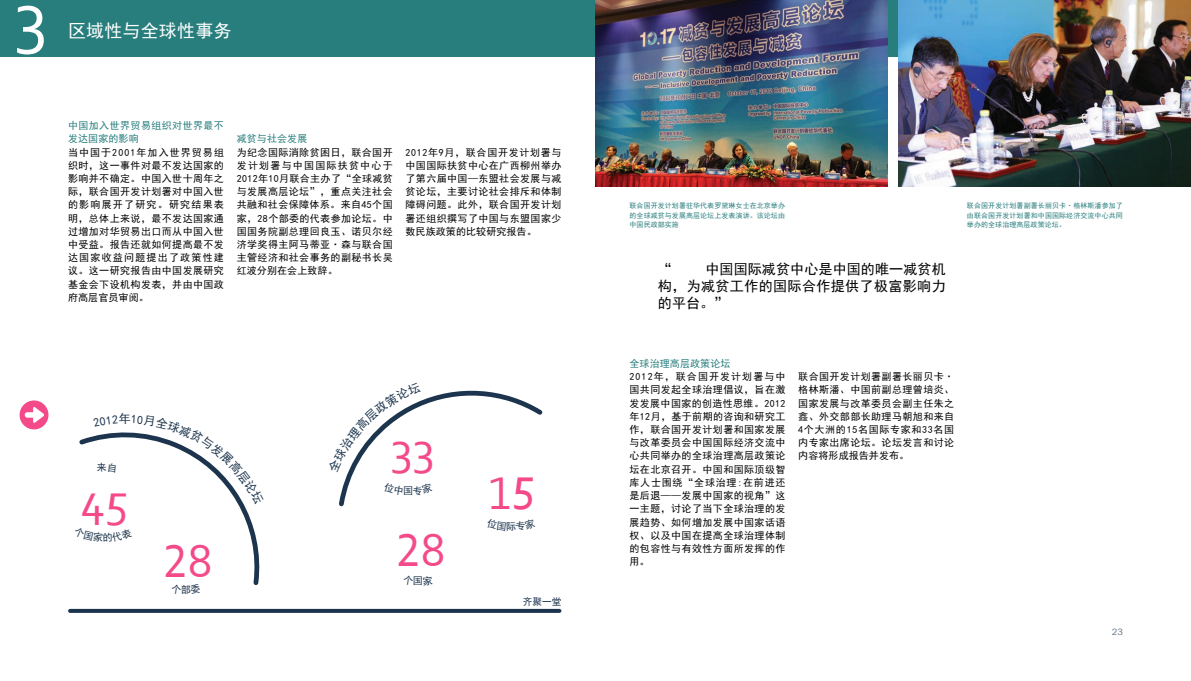
<style>
.page{position:relative;width:1191px;height:681px;background:#fff}
.page>*{position:absolute;margin:0;border:0;box-sizing:border-box;transform-origin:0 0}
.t1{font:72px "Corbel";color:#fff}
.t2{font:48px "Corbel";color:#f44a89}
.Kapitel_Demi_copy_ye{font:18px "Sim Hei";letter-spacing:.01em;color:#fff}
.quatation{font:14px/16.8px "Sim Hei";letter-spacing:.01em;color:#000;text-align:justify}
.Lauftext_Book{font:10px/13.2px "Sim Hei";letter-spacing:.04em;color:#000;text-align:justify}
.Zwischentitel_Demi_y{font:10px/13.2px "Sim Hei";letter-spacing:.04em;color:#287d7d}
.Zwischentitel_Demi_y-2{font:10px "Sim Hei";letter-spacing:.01em;color:#287d7d}
.Lauftext_Book-2{font:9.6px "Sim Hei";color:#1c344d}
.t3{font:9.2px "Franklin Gothic LT Com";color:#607182}
.Marginaltext_Book_ye{font:7px/9.2px "Sim Hei";letter-spacing:.01em;color:#287d7d;text-align:justify}
</style>
<div class="page">
<div style="left:0;top:0;width:1191px;height:57px;background:#287d7d"></div>
<svg style="left:70px;top:608px;width:489px;height:4px;background:#4e6074"></svg>
<img style="left:595px;top:0;width:292px;height:186px">
<div style="left:20px;top:400px;width:28px;height:29px;background:#f44a89;border-radius:50%"></div>
<div style="left:25px;top:412px;width:17px;height:5px;background:#fff;border-radius:3px"></div>
<svg style="left:33px;top:407px;width:11px;height:16px"></svg>
<img style="left:899px;top:0;width:292px;height:186px">
<svg style="left:339px;top:390px;width:204px;height:117px"></svg>
<svg style="left:79px;top:432px;width:181px;height:153px"></svg>
<p class="t1" style="left:15px;top:-15px;width:35px">3</p>
<p class="Kapitel_Demi_copy_ye" style="left:68px;top:21px;width:165px">区域性与全球性事务</p>
<p class="Zwischentitel_Demi_y" style="left:68px;top:119px;width:157px">中国加入世界贸易组织对世界最不发达国家的影响</p>
<p class="Lauftext_Book" style="left:68px;top:145px;width:157px">当中国于2001年加入世界贸易组织时，这一事件对最不发达国家的影响并不确定。中国入世十周年之际，联合国开发计划署对中国入世的影响展开了研究。研究结果表明，总体上来说，最不发达国家通过增加对华贸易出口而从中国入世中受益。报告还就如何提高最不发达国家收益问题提出了政策性建议。这一研究报告由中国发展研究基金会下设机构发表，并由中国政府高层官员审阅。</p>
<p class="Zwischentitel_Demi_y-2" style="left:237px;top:134px;width:72px">减贫与社会发展</p>
<p class="Lauftext_Book" style="left:237px;top:145px;width:157px">为纪念国际消除贫困日，联合国开发计划署与中国国际扶贫中心于2012年10月联合主办了“全球减贫与发展高层论坛”，重点关注社会共融和社会保障体系。来自45个国家，28个部委的代表参加论坛。中国国务院副总理回良玉、诺贝尔经济学奖得主阿马蒂亚·森与联合国主管经济和社会事务的副秘书长吴红波分别在会上致辞。</p>
<p class="Lauftext_Book" style="left:405px;top:145px;width:157px">2012年9月，联合国开发计划署与中国国际扶贫中心在广西柳州举办了第六届中国—东盟社会发展与减贫论坛，主要讨论社会排斥和体制障碍问题。此外，联合国开发计划署还组织撰写了中国与东盟国家少数民族政策的比较研究报告。</p>
<p class="t2" style="left:80px;top:470px;width:49px">45</p>
<p class="t2" style="left:391px;top:418px;width:45px">33</p>
<p class="t2" style="left:163px;top:530px;width:51px">28</p>
<p class="t2" style="left:396px;top:520px;width:51px">28</p>
<p class="t2" style="left:489px;top:463px;width:48px">15</p>
<p class="Lauftext_Book-2" style="left:523px;top:596px;width:40px">齐聚一堂</p>
<p class="Marginaltext_Book_ye" style="left:629px;top:201px;width:157px">联合国开发计划署驻华代表罗黛琳女士在北京举办的全球减贫与发展高层论坛上发表演讲。该论坛由中国民政部实施</p>
<p class="quatation" style="left:658px;top:261px;width:289px;text-indent:47px">中国国际减贫中心是中国的唯一减贫机构，为减贫工作的国际合作提供了极富影响力的平台。”</p>
<p class="quatation" style="left:658px;top:261px;width:15px">“</p>
<p class="Marginaltext_Book_ye" style="left:967px;top:201px;width:157px">联合国开发计划署副署长丽贝卡·格林斯潘参加了由联合国开发计划署和中国国际经济交流中心共同举办的全球治理高层政策论坛。</p>
<p class="Zwischentitel_Demi_y-2" style="left:629px;top:358px;width:102px">全球治理高层政策论坛</p>
<p class="Lauftext_Book" style="left:629px;top:370px;width:157px">2012年，联合国开发计划署与中国共同发起全球治理倡议，旨在激发发展中国家的创造性思维。2012年12月，基于前期的咨询和研究工作，联合国开发计划署和国家发展与改革委员会中国国际经济交流中心共同举办的全球治理高层政策论坛在北京召开。中国和国际顶级智库人士围绕“全球治理:在前进还是后退——发展中国家的视角”这一主题，讨论了当下全球治理的发展趋势、如何增加发展中国家话语权、以及中国在提高全球治理体制的包容性与有效性方面所发挥的作用。</p>
<p class="Lauftext_Book" style="left:798px;top:370px;width:157px">联合国开发计划署副署长丽贝卡·格林斯潘、中国前副总理曾培炎、国家发展与改革委员会副主任朱之鑫、外交部部长助理马朝旭和来自4个大洲的15名国际专家和33名国内专家出席论坛。论坛发言和讨论内容将形成报告并发布。</p>
<p class="t3" style="left:1111px;top:626px;width:13px">23</p>
</div>
